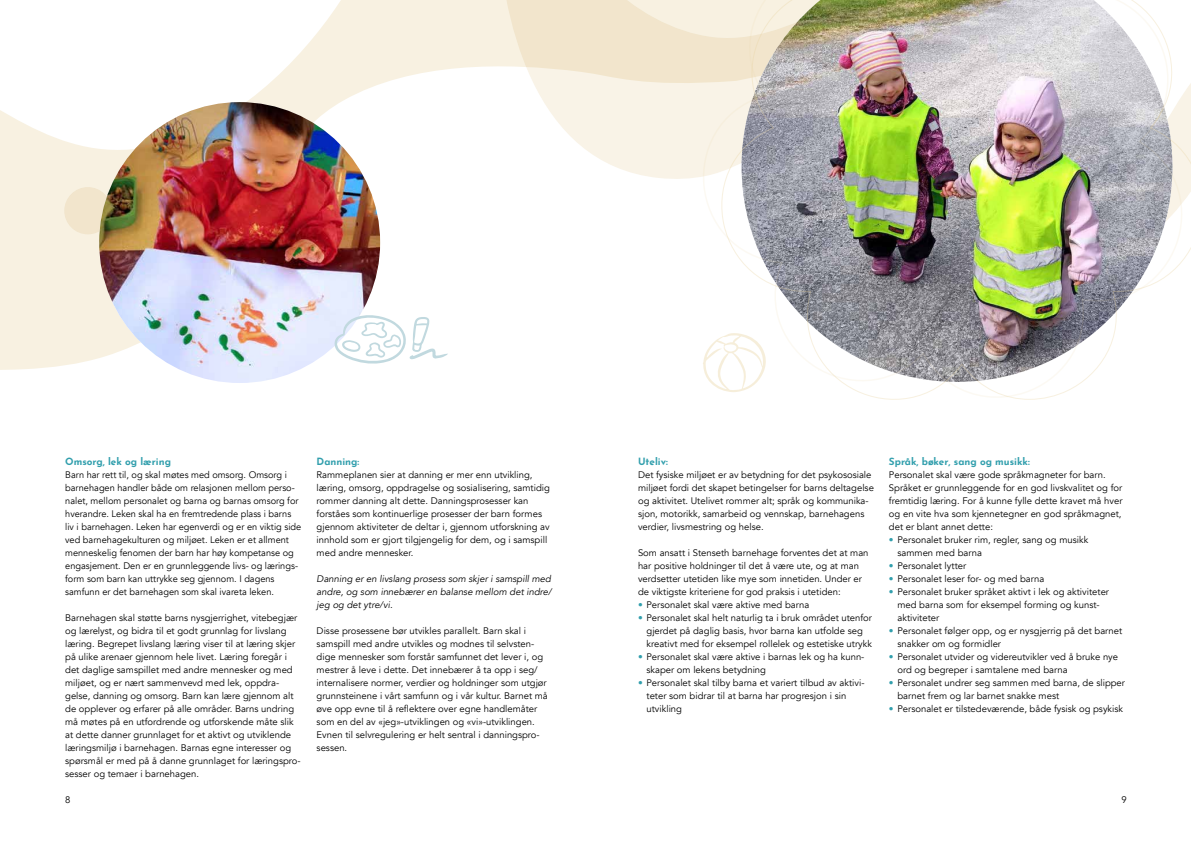
<style>
.page{position:relative;width:1191px;height:842px;background:#fff}
.page>*{position:absolute;margin:0;border:0;box-sizing:border-box;transform-origin:0 0}
.t1{font:700 10px "Josefin Sans";color:#329fad}
.t2{font:9.5px/13px "Avenir";color:#000}
.t3{font:italic 9.5px/13px "Avenir";color:#000;text-align:justify}
.s1{color:#329fad}
</style>
<div class="page">
<svg style="left:0;top:0;width:700px;height:370px"></svg>
<div style="left:64px;top:187px;width:47px;height:47px;background:#f2e5cc;border-radius:50%"></div>
<img style="left:99px;top:102px;width:281px;height:281px;border-radius:140px">
<svg style="left:334px;top:314px;width:114px;height:50px"></svg>
<img style="left:700px;top:0;width:490px;height:400px">
<svg style="left:702px;top:333px;width:64px;height:59px"></svg>
<p class="t1" style="left:65px;top:453px;width:107px">Omsorg, lek og læring</p>
<p class="t2" style="left:65px;top:468px;width:238px">Barn har rett til, og skal møtes med omsorg. Omsorg i barnehagen handler både om relasjonen mellom perso&shy;nalet, mellom personalet og barna og barnas omsorg for hverandre. Leken skal ha en fremtredende plass i barns liv i barnehagen. Leken har egenverdi og er en viktig side ved barnehagekulturen og miljøet. Leken er et allment menneskelig fenomen der barn har høy kompetanse og engasjement. Den er en grunnleggende livs- og lærings&shy;form som barn kan uttrykke seg gjennom. I dagens samfunn er det barnehagen som skal ivareta leken.</p>
<p class="t2" style="left:65px;top:611px;width:237px">Barnehagen skal støtte barns nysgjerrighet, vitebegjær og lærelyst, og bidra til et godt grunnlag for livslang læring. Begrepet livslang læring viser til at læring skjer på ulike arenaer gjennom hele livet. Læring foregår i det daglige samspillet med andre mennesker og med miljøet, og er nært sammenvevd med lek, oppdra&shy;gelse, danning og omsorg. Barn kan lære gjennom alt de opplever og erfarer på alle områder. Barns undring må møtes på en utfordrende og utforskende måte slik at dette danner grunnlaget for et aktivt og utviklende læringsmiljø i barnehagen. Barnas egne interesser og spørsmål er med på å danne grunnlaget for læringspro&shy;sesser og temaer i barnehagen.</p>
<p class="t1" style="left:317px;top:453px;width:44px">Danning:</p>
<p class="t2" style="left:317px;top:468px;width:235px">Rammeplanen sier at danning er mer enn utvikling, læring, omsorg, oppdragelse og sosialisering, samtidig rommer danning alt dette. Danningsprosesser kan forståes som kontinuerlige prosesser der barn formes gjennom aktiviteter de deltar i, gjennom utforskning av innhold som er gjort tilgjengelig for dem, og i samspill med andre mennesker.</p>
<p class="t3" style="left:317px;top:572px;width:236px">Danning er en livslang prosess som skjer i samspill med andre, og som innebærer en balanse mellom det indre/ jeg og det ytre/vi.</p>
<p class="t2" style="left:317px;top:624px;width:233px">Disse prosessene bør utvikles parallelt. Barn skal i samspill med andre utvikles og modnes til selvsten&shy;dige mennesker som forstår samfunnet det lever i, og mestrer å leve i dette. Det innebærer å ta opp i seg/ internalisere normer, verdier og holdninger som utgjør grunnsteinene i vårt samfunn og i vår kultur. Barnet må øve opp evne til å reflektere over egne handlemåter som en del av «jeg»-utviklingen og «vi»-utviklingen.<br>Evnen til selvregulering er helt sentral i danningspro&shy;sessen.</p>
<p class="t1" style="left:638px;top:453px;width:31px">Uteliv:</p>
<p class="t2" style="left:638px;top:468px;width:237px">Det fysiske miljøet er av betydning for det psykososiale miljøet fordi det skapet betingelser for barns deltagelse og aktivitet. Utelivet rommer alt; språk og kommunika&shy;sjon, motorikk, samarbeid og vennskap, barnehagens verdier, livsmestring og helse.</p>
<p class="t2" style="left:638px;top:546px;width:232px">Som ansatt i Stenseth barnehage forventes det at man har positive holdninger til det å være ute, og at man verdsetter utetiden like mye som innetiden. Under er de viktigste kriteriene for god praksis i utetiden:</p>
<p class="t2" style="left:638px;top:598px;width:173px"><span class="s1">•</span> Personalet skal være aktive med barna</p>
<p class="t2" style="left:646px;top:611px;width:227px;text-indent:-9px"><span class="s1">•</span> Personalet skal helt naturlig ta i bruk området utenfor gjerdet på daglig basis, hvor barna kan utfolde seg kreativt med for eksempel rollelek og estetiske utrykk</p>
<p class="t2" style="left:646px;top:650px;width:219px;text-indent:-9px"><span class="s1">•</span> Personalet skal være aktive i barnas lek og ha kunn&shy;skaper om lekens betydning</p>
<p class="t2" style="left:646px;top:676px;width:219px;text-indent:-9px"><span class="s1">•</span> Personalet skal tilby barna et variert tilbud av aktivi&shy;teter som bidrar til at barna har progresjon i sin utvikling</p>
<p class="t1" style="left:889px;top:453px;width:142px">Språk, bøker, sang og musikk:</p>
<p class="t2" style="left:889px;top:468px;width:235px">Personalet skal være gode språkmagneter for barn.<br>Språket er grunnleggende for en god livskvalitet og for fremtidig læring. For å kunne fylle dette kravet må hver og en vite hva som kjennetegner en god språkmagnet, det er blant annet dette:</p>
<p class="t2" style="left:897px;top:533px;width:192px;text-indent:-9px"><span class="s1">•</span> Personalet bruker rim, regler, sang og musikk sammen med barna</p>
<p class="t2" style="left:889px;top:559px;width:79px"><span class="s1">•</span> Personalet lytter</p>
<p class="t2" style="left:889px;top:572px;width:157px"><span class="s1">•</span> Personalet leser for- og med barna</p>
<p class="t2" style="left:897px;top:585px;width:213px;text-indent:-9px"><span class="s1">•</span> Personalet bruker språket aktivt i lek og aktiviteter med barna som for eksempel forming og kunst&shy;aktiviteter</p>
<p class="t2" style="left:897px;top:624px;width:226px;text-indent:-9px"><span class="s1">•</span> Personalet følger opp, og er nysgjerrig på det barnet snakker om og formidler</p>
<p class="t2" style="left:897px;top:650px;width:222px;text-indent:-9px"><span class="s1">•</span> Personalet utvider og videreutvikler ved å bruke nye ord og begreper i samtalene med barna</p>
<p class="t2" style="left:897px;top:676px;width:229px;text-indent:-9px"><span class="s1">•</span> Personalet undrer seg sammen med barna, de slipper barnet frem og lar barnet snakke mest</p>
<p class="t2" style="left:889px;top:702px;width:236px"><span class="s1">•</span> Personalet er tilstedeværende, både fysisk og psykisk</p>
<p class="t2" style="left:65px;top:793px;width:7px">8</p>
<p class="t2" style="left:1121px;top:793px;width:7px">9</p>
</div>
